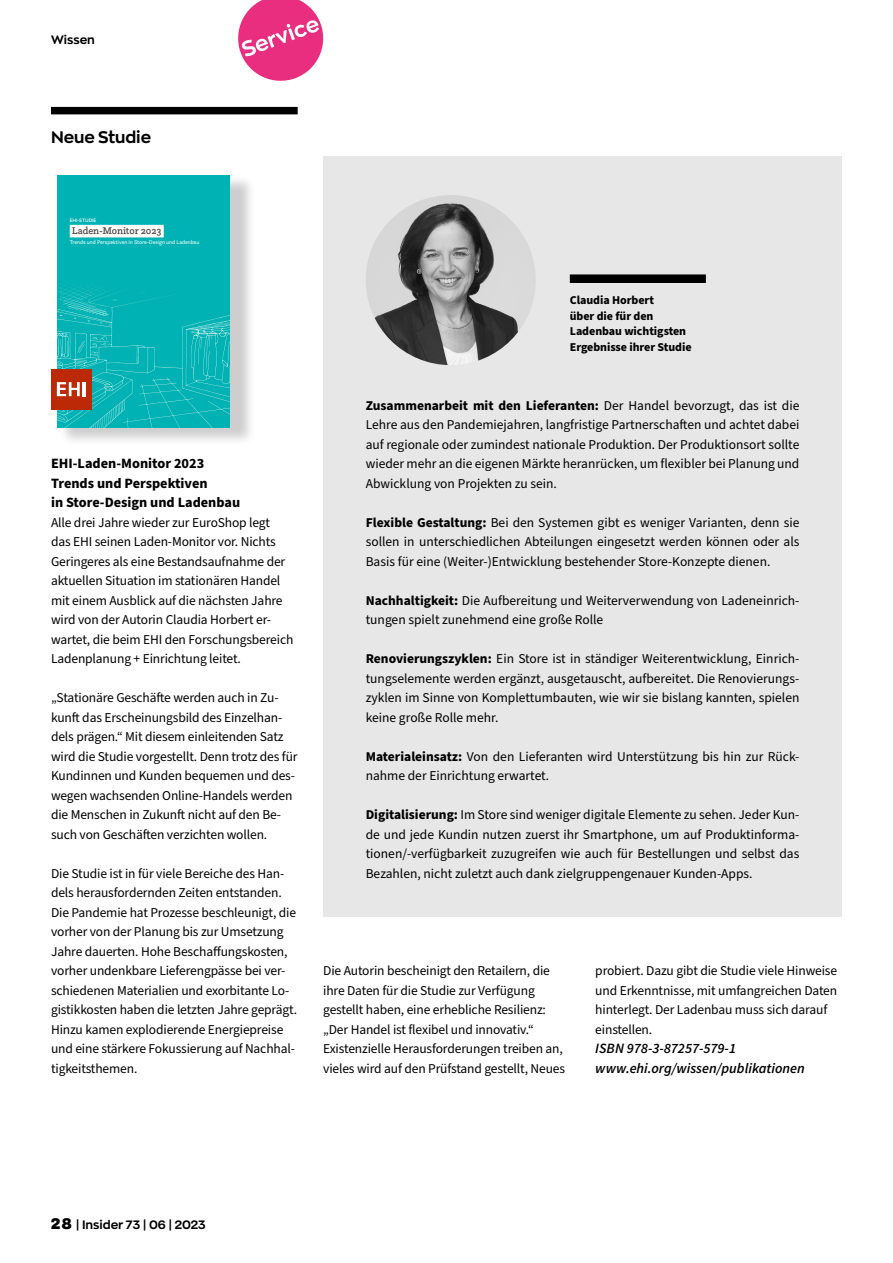
<style>
.page{position:relative;width:893px;height:1263px;background:#fff}
.page>*{position:absolute;margin:0;border:0;box-sizing:border-box;transform-origin:0 0}
.Service_ZP_13_Übersc{font:700 16.5px "Zona Pro";color:#000}
.Service_SS_10_Übersc{font:700 14.25px/19.5px "Source Sans Pro";color:#000}
.Service_SS_10_Übersc-2{font:italic 600 14.25px "Source Sans Pro";color:#000}
.Service_SS_9_Fließte{font:13.5px/19.5px "Source Sans Pro";letter-spacing:-.01em;color:#000}
.Copy_Fliesstext_Serv{font:13.5px/19.5px "Source Sans Pro";color:#000;text-align:justify}
.Source__8_10_4_BU{font:700 12px/15.6px "Source Sans Pro";letter-spacing:-.005em;color:#000}
._2023_oben_Kategorie{font:700 12px "Zona Pro";color:#000}
.t1{font:500 10.2px "Questa Slab";letter-spacing:-.01em;color:#494948}
.t2{font:5.7px "Questa Sans";letter-spacing:-.02em;color:#fff}
.t3{font:500 5.1px "Questa Sans";letter-spacing:-.02em;color:#fff}
.s1{font-weight:700}
.s2{font-weight:900;font-size:15px}
</style>
<div class="page">
<div style="left:59px;top:175px;width:197px;height:271px;background:#000;opacity:.2"></div>
<div style="left:57px;top:176px;width:173px;height:252px;background:#00b2b3"></div>
<div style="left:51px;top:369px;width:41px;height:41px;background:#bc2906"></div>
<svg style="left:57px;top:309px;width:173px;height:119px"></svg>
<div style="left:70px;top:225px;width:94px;height:12px;background:#fff"></div>
<div style="left:51px;top:107px;width:247px;height:7px;background:#000"></div>
<svg style="left:238px;top:0;width:86px;height:81px"></svg>
<div style="left:323px;top:156px;width:519px;height:760px;background:#e7e7e7"></div>
<div style="left:570px;top:274px;width:136px;height:9px;background:#000"></div>
<img style="left:366px;top:195px;width:170px;height:170px;border-radius:85px">
<p class="_2023_oben_Kategorie" style="left:51px;top:32px;width:45px">Wissen</p>
<p class="Service_ZP_13_Übersc" style="left:51px;top:125px;width:102px">Neue Studie</p>
<p class="t3" style="left:70px;top:217px;width:28px">EHI-STUDIE</p>
<p class="t1" style="left:72px;top:224px;width:91px">Laden-Monitor 2023</p>
<p class="t2" style="left:70px;top:239px;width:131px">Trends und Perspektiven in Store-Design und Ladenbau</p>
<p class="Service_SS_10_Übersc" style="left:51px;top:454px;width:155px">EHI-Laden-Monitor 2023</p>
<p class="Service_SS_10_Übersc" style="left:51px;top:473px;width:191px">Trends und Perspektiven<br>in Store-Design und Ladenbau</p>
<p class="Service_SS_9_Fließte" style="left:51px;top:513px;width:244px">Alle drei Jahre wieder zur EuroShop legt<br>das EHI seinen Laden-Monitor vor. Nichts Geringeres als eine Bestandsaufnahme der aktuellen Situation im stationären Handel mit einem Ausblick auf die nächsten Jahre wird von der Autorin Claudia Horbert er&shy;wartet, die beim EHI den Forschungsbereich Ladenplanung + Einrichtung leitet.</p>
<p class="Service_SS_9_Fließte" style="left:51px;top:688px;width:248px">„Stationäre Geschäfte werden auch in Zu&shy;kunft das Erscheinungsbild des Einzelhan&shy;dels prägen.“ Mit diesem einleitenden Satz wird die Studie vorgestellt. Denn trotz des für Kundinnen und Kunden bequemen und des&shy;wegen wachsenden Online-Handels werden die Menschen in Zukunft nicht auf den Be&shy;such von Geschäften verzichten wollen.</p>
<p class="Service_SS_9_Fließte" style="left:51px;top:864px;width:248px">Die Studie ist in für viele Bereiche des Han&shy;dels herausfordernden Zeiten entstanden.<br>Die Pandemie hat Prozesse beschleunigt, die vorher von der Planung bis zur Umsetzung Jahre dauerten. Hohe Beschaffungskosten, vorher undenkbare Lieferengpässe bei ver&shy;schiedenen Materialien und exorbitante Lo&shy;gistikkosten haben die letzten Jahre geprägt.<br>Hinzu kamen explodierende Energiepreise und eine stärkere Fokussierung auf Nachhal&shy;tigkeitsthemen.</p>
<p class="Source__8_10_4_BU" style="left:570px;top:293px;width:123px">Claudia Horbert<br>über die für den<br>Ladenbau wichtigsten<br>Ergebnisse ihrer Studie</p>
<p class="Copy_Fliesstext_Serv" style="left:366px;top:396px;width:435px"><span class="s1">Zusammenarbeit mit den Lieferanten:</span> Der Handel bevorzugt, das ist die Lehre aus den Pandemiejahren, langfristige Partnerschaften und achtet dabei auf regionale oder zumindest nationale Produktion. Der Produktionsort sollte wieder mehr an die eigenen Märkte heranrücken, um flexibler bei Planung und Abwicklung von Projekten zu sein.</p>
<p class="Copy_Fliesstext_Serv" style="left:366px;top:513px;width:435px"><span class="s1">Flexible Gestaltung:</span> Bei den Systemen gibt es weniger Varianten, denn sie sollen in unterschiedlichen Abteilungen eingesetzt werden können oder als Basis für eine (Weiter-)Entwicklung bestehender Store-Konzepte dienen.</p>
<p class="Copy_Fliesstext_Serv" style="left:366px;top:591px;width:435px"><span class="s1">Nachhaltigkeit:</span> Die Aufbereitung und Weiterverwendung von Ladeneinrich&shy;tungen spielt zunehmend eine große Rolle</p>
<p class="Copy_Fliesstext_Serv" style="left:366px;top:649px;width:435px"><span class="s1">Renovierungszyklen:</span> Ein Store ist in ständiger Weiterentwicklung, Einrich&shy;tungselemente werden ergänzt, ausgetauscht, aufbereitet. Die Renovierungs&shy;zyklen im Sinne von Komplettumbauten, wie wir sie bislang kannten, spielen keine große Rolle mehr.</p>
<p class="Copy_Fliesstext_Serv" style="left:366px;top:747px;width:435px"><span class="s1">Materialeinsatz:</span> Von den Lieferanten wird Unterstützung bis hin zur Rück&shy;nahme der Einrichtung erwartet.</p>
<p class="Copy_Fliesstext_Serv" style="left:366px;top:805px;width:435px"><span class="s1">Digitalisierung:</span> Im Store sind weniger digitale Elemente zu sehen. Jeder Kun&shy;de und jede Kundin nutzen zuerst ihr Smartphone, um auf Produktinforma&shy;tionen/-verfügbarkeit zuzugreifen wie auch für Bestellungen und selbst das Bezahlen, nicht zuletzt auch dank zielgruppengenauer Kunden-Apps.</p>
<p class="Service_SS_9_Fließte" style="left:323px;top:961px;width:243px">Die Autorin bescheinigt den Retailern, die ihre Daten für die Studie zur Verfügung gestellt haben, eine erhebliche Resilienz: „Der Handel ist flexibel und innovativ.“ Existenzielle Herausforderungen treiben an, vieles wird auf den Prüfstand gestellt, Neues</p>
<p class="Service_SS_9_Fließte" style="left:595px;top:961px;width:243px">probiert. Dazu gibt die Studie viele Hinweise und Erkenntnisse, mit umfangreichen Daten hinterlegt. Der Ladenbau muss sich darauf einstellen.</p>
<p class="Service_SS_10_Übersc-2" style="left:595px;top:1039px;width:142px">ISBN 978-3-87257-579-1</p>
<p class="Service_SS_10_Übersc-2" style="left:595px;top:1058px;width:211px">www.ehi.org/wissen/publikationen</p>
<p class="_2023_oben_Kategorie" style="left:51px;top:1216px;width:156px"><span class="s2">28</span> | Insider 73 | 06 | 2023</p>
</div>
